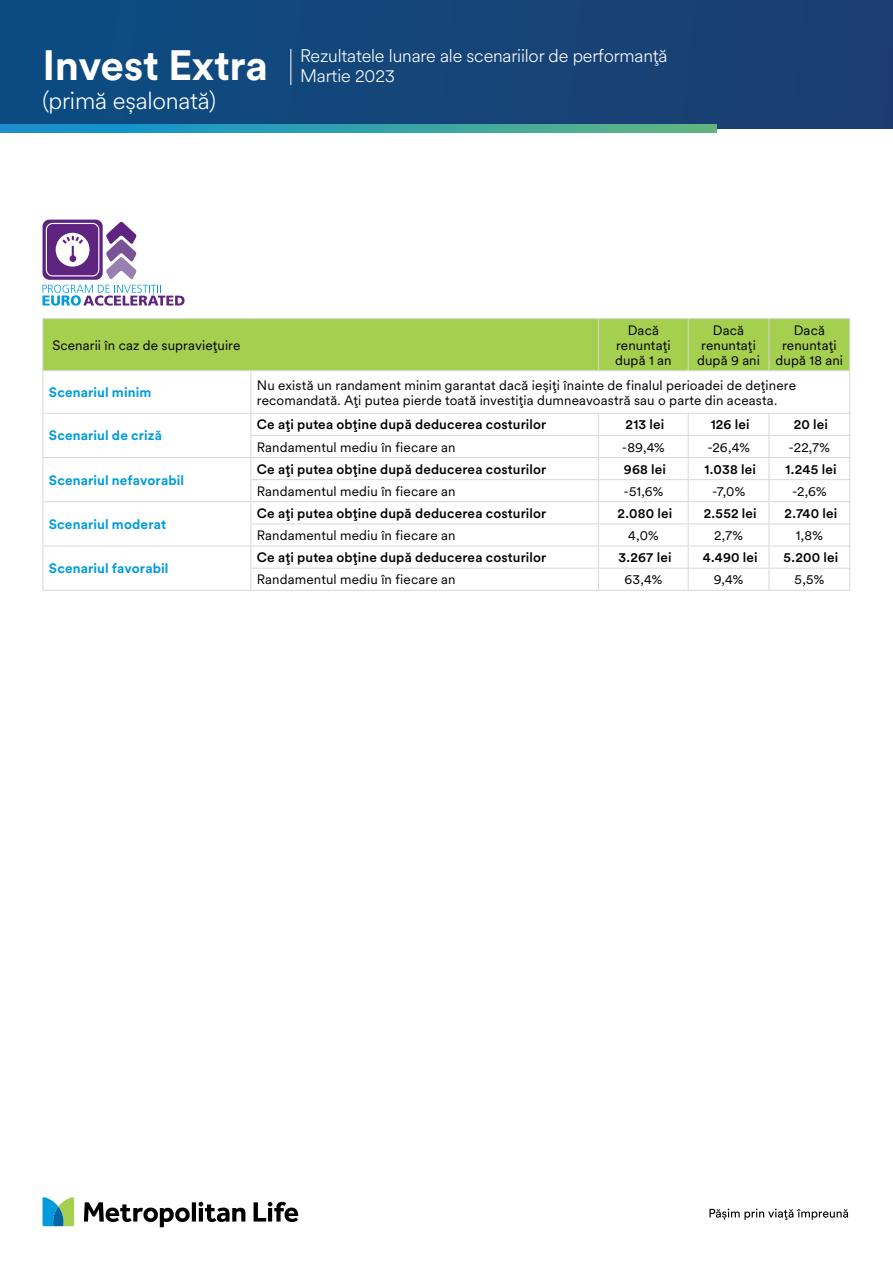
<style>
.page{position:relative;width:893px;height:1263px;background:#fff}
.page>*{position:absolute;margin:0;border:0;box-sizing:border-box;transform-origin:0 0}
.t1{font:700 42px "Met Life Circular";letter-spacing:-.01em;color:#fff}
.t2{font:300 24px "Met Life Circular";letter-spacing:-.01em;color:#fff}
.t3{font:300 18px/19.5px "Met Life Circular";letter-spacing:-.01em;color:#fff}
.t4{font:13.5px/15px "Met Life Circular";letter-spacing:.01em;color:#000;text-align:center}
.t5{font:500 13.5px "Met Life Circular";letter-spacing:.01em;color:#000}
.t6{font:700 13.5px "Met Life Circular";letter-spacing:.01em;color:#009cdc}
</style>
<div class="page">
<div style="left:0;top:0;width:893px;height:128px;background:#154579"></div>
<svg style="left:84px;top:1202px;width:214px;height:25px"></svg>
<svg style="left:43px;top:1197px;width:31px;height:29px"></svg>
<svg style="left:709px;top:1208px;width:139px;height:12px"></svg>
<svg style="left:0;top:124px;width:717px;height:9px;background:#35a1ac"></svg>
<hr style="left:290px;top:49px;width:1px;height:36px;background:#fff">
<svg style="left:43px;top:220px;width:60px;height:60px"></svg>
<svg style="left:106px;top:222px;width:31px;height:57px"></svg>
<svg style="left:43px;top:285px;width:142px;height:21px"></svg>
<svg style="left:46px;top:223px;width:53px;height:53px"></svg>
<hr style="left:43px;top:318px;width:208px;height:1px;background:#d7d8d6">
<hr style="left:251px;top:318px;width:348px;height:1px;background:#d7d8d6">
<hr style="left:599px;top:318px;width:89px;height:1px;background:#d7d8d6">
<hr style="left:688px;top:318px;width:81px;height:1px;background:#d7d8d6">
<hr style="left:769px;top:318px;width:81px;height:1px;background:#d7d8d6">
<svg style="left:43px;top:319px;width:807px;height:271px"></svg>
<hr style="left:43px;top:590px;width:208px;height:1px;background:#d7d8d6">
<hr style="left:251px;top:590px;width:348px;height:1px;background:#d7d8d6">
<hr style="left:599px;top:590px;width:89px;height:1px;background:#d7d8d6">
<hr style="left:688px;top:590px;width:81px;height:1px;background:#d7d8d6">
<hr style="left:769px;top:590px;width:81px;height:1px;background:#d7d8d6">
<h1 class="t1" style="left:43px;top:37px;width:227px">Invest Extra</h1>
<h2 class="t2" style="left:43px;top:85px;width:175px">(primă eșalonată)</h2>
<h3 class="t3" style="left:300px;top:46px;width:369px">Rezultatele lunare ale scenariilor de performanță<br>Martie 2023</h3>
<p class="t4" style="left:52px;top:337px;width:190px">Scenarii în caz de supraviețuire</p>
<p class="t4" style="left:615px;top:322px;width:58px">Dacă renuntați după 1 an</p>
<p class="t4" style="left:697px;top:322px;width:64px">Dacă renuntați după 9 ani</p>
<p class="t4" style="left:776px;top:322px;width:69px">Dacă renuntați după 18 ani</p>
<p class="t6" style="left:49px;top:383px;width:104px">Scenariul minim</p>
<p class="t4" style="left:257px;top:377px;width:541px;text-align:left">Nu există un randament minim garantat dacă ieșiți înainte de finalul perioadei de deținere recomandată. Ați putea pierde toată investiția dumneavoastră sau o parte din aceasta.</p>
<p class="t6" style="left:49px;top:426px;width:115px">Scenariul de criză</p>
<p class="t5" style="left:257px;top:415px;width:291px">Ce ați putea obține după deducerea costurilor</p>
<p class="t5" style="left:626px;top:415px;width:40px">213 lei</p>
<p class="t5" style="left:711px;top:415px;width:40px">126 lei</p>
<p class="t5" style="left:794px;top:415px;width:36px">20 lei</p>
<p class="t4" style="left:257px;top:439px;width:200px">Randamentul mediu în fiecare an</p>
<p class="t4" style="left:622px;top:439px;width:44px">-89,4%</p>
<p class="t4" style="left:707px;top:439px;width:44px">-26,4%</p>
<p class="t4" style="left:789px;top:439px;width:43px">-22,7%</p>
<p class="t6" style="left:49px;top:471px;width:137px">Scenariul nefavorabil</p>
<p class="t6" style="left:49px;top:515px;width:119px">Scenariul moderat</p>
<p class="t6" style="left:49px;top:559px;width:121px">Scenariul favorabil</p>
<p class="t5" style="left:257px;top:460px;width:291px">Ce ați putea obține după deducerea costurilor</p>
<p class="t5" style="left:624px;top:460px;width:44px">968 lei</p>
<p class="t5" style="left:704px;top:460px;width:53px">1.038 lei</p>
<p class="t5" style="left:785px;top:460px;width:53px">1.245 lei</p>
<p class="t4" style="left:257px;top:483px;width:200px">Randamentul mediu în fiecare an</p>
<p class="t4" style="left:623px;top:483px;width:41px">-51,6%</p>
<p class="t4" style="left:712px;top:483px;width:35px">-7,0%</p>
<p class="t4" style="left:792px;top:483px;width:36px">-2,6%</p>
<p class="t5" style="left:257px;top:504px;width:291px">Ce ați putea obține după deducerea costurilor</p>
<p class="t5" style="left:618px;top:504px;width:56px">2.080 lei</p>
<p class="t5" style="left:704px;top:504px;width:55px">2.552 lei</p>
<p class="t5" style="left:785px;top:504px;width:54px">2.740 lei</p>
<p class="t4" style="left:257px;top:527px;width:200px">Randamentul mediu în fiecare an</p>
<p class="t4" style="left:628px;top:527px;width:32px">4,0%</p>
<p class="t4" style="left:714px;top:527px;width:30px">2,7%</p>
<p class="t4" style="left:796px;top:527px;width:29px">1,8%</p>
<p class="t5" style="left:257px;top:548px;width:291px">Ce ați putea obține după deducerea costurilor</p>
<p class="t5" style="left:618px;top:548px;width:55px">3.267 lei</p>
<p class="t5" style="left:703px;top:548px;width:57px">4.490 lei</p>
<p class="t5" style="left:784px;top:548px;width:56px">5.200 lei</p>
<p class="t4" style="left:257px;top:571px;width:200px">Randamentul mediu în fiecare an</p>
<p class="t4" style="left:624px;top:571px;width:39px">63,4%</p>
<p class="t4" style="left:714px;top:571px;width:31px">9,4%</p>
<p class="t4" style="left:795px;top:571px;width:31px">5,5%</p>
</div>
